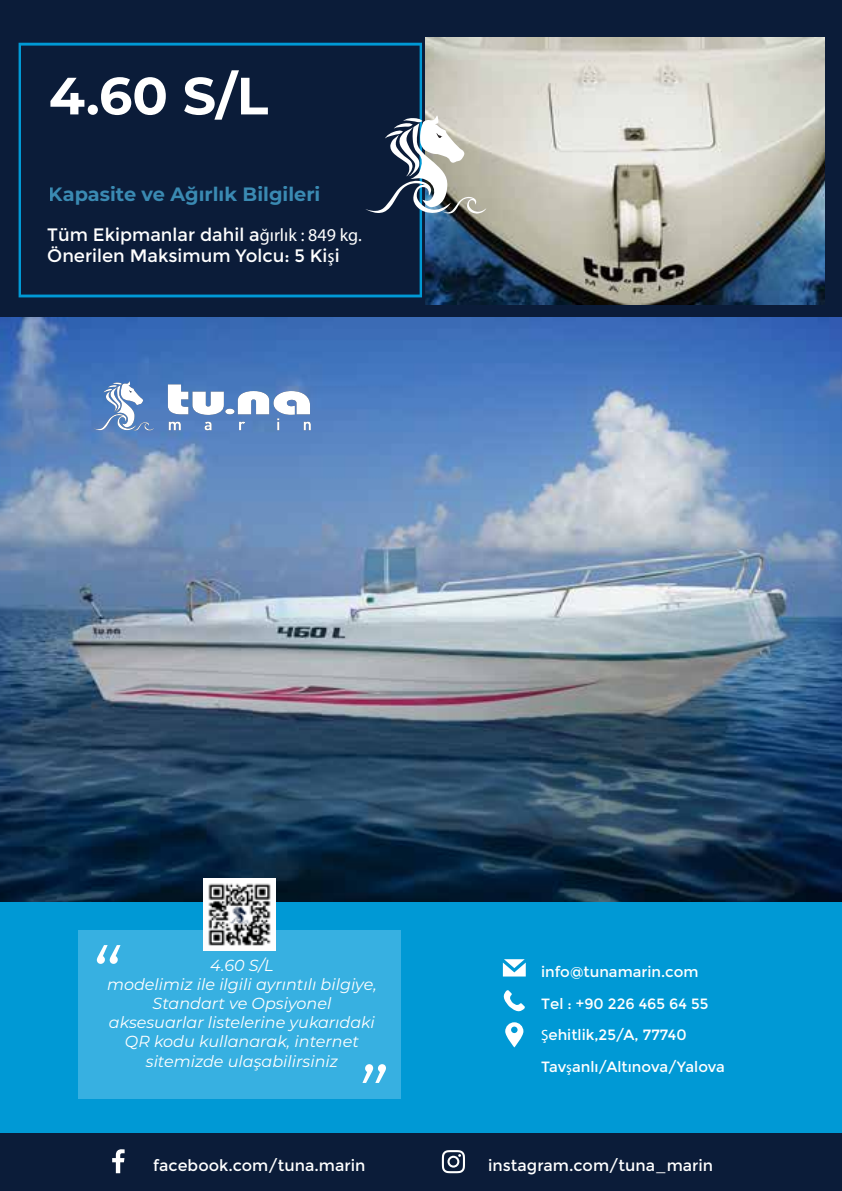
<style>
.page{position:relative;width:842px;height:1191px;background:#0b1c39}
.page>*{position:absolute;margin:0;border:0;box-sizing:border-box;transform-origin:0 0}
.t1{font:italic 75.4px "Montserrat";color:#fff}
.t2{font:700 52.4px "Montserrat";color:#fff}
.t3{font:700 19.4px "Montserrat";color:#4fbae7}
.t4{font:18px/21.6px "Montserrat";color:#fff}
.t5{font:italic 16px/19.2px "Montserrat";color:#fff;text-align:center}
.t6{font:16px "Montserrat";color:#fff}
.t7{font:14.8px/31.6px "Montserrat";color:#fff}
.s1{font-family:"Myriad Pro"}
</style>
<div class="page">
<img style="left:0;top:317px;width:842px;height:585px">
<svg style="left:168px;top:384px;width:143px;height:46px;background:#93aed5"></svg>
<svg style="left:93px;top:381px;width:61px;height:49px;background:#779aca"></svg>
<svg style="left:19px;top:43px;width:403px;height:254px"></svg>
<div style="left:0;top:902px;width:842px;height:289px;background:#0099d5"></div>
<div style="left:79px;top:930px;width:322px;height:168px;background:#37b0e1"></div>
<div style="left:0;top:1133px;width:842px;height:58px;background:#0b1c39"></div>
<svg style="left:112px;top:1149px;width:13px;height:24px"></svg>
<svg style="left:442px;top:1150px;width:23px;height:23px"></svg>
<svg style="left:503px;top:959px;width:23px;height:17px"></svg>
<svg style="left:503px;top:990px;width:22px;height:21px"></svg>
<svg style="left:505px;top:1022px;width:18px;height:25px"></svg>
<img style="left:426px;top:37px;width:398px;height:267px">
<svg style="left:365px;top:115px;width:121px;height:98px"></svg>
<img style="left:204px;top:879px;width:72px;height:71px">
<h2 class="t2" style="left:49px;top:58px;width:221px">4.60 S/L</h2>
<p class="t3" style="left:49px;top:180px;width:273px">Kapasite ve Ağırlık Bilgileri</p>
<p class="t4" style="left:47px;top:224px;width:316px">Tüm Ekipmanlar dahil a<span class="s1">ğırlık : 849 kg.<br></span>Önerilen Maksimum Yolcu: 5 Ki<span class="s1">ş</span>i</p>
<h1 class="t1" style="left:89px;top:922px;width:30px">“</h1>
<p class="t5" style="left:107px;top:954px;width:271px">4.60 S/L<br>modelimiz ile ilgili ayrıntılı bilgiye,<br>Standart ve Opsiyonel aksesuarlar listelerine yukarıdaki<br>QR kodu kullanarak, internet sitemizde ulaşabilirsiniz</p>
<h1 class="t1" style="left:355px;top:1042px;width:30px">”</h1>
<p class="t7" style="left:541px;top:956px;width:185px">info@tunamarin.com<br>Tel : +90 226 465 64 55<br><span class="s1">Ş</span>ehitlik,25/A, 77740<br>Tav<span class="s1">ş</span>anlı/Altınova/Yalova</p>
<p class="t6" style="left:153px;top:1155px;width:214px">facebook.com/tuna.marin</p>
<p class="t6" style="left:488px;top:1155px;width:227px">instagram.com/tuna_marin</p>
</div>
